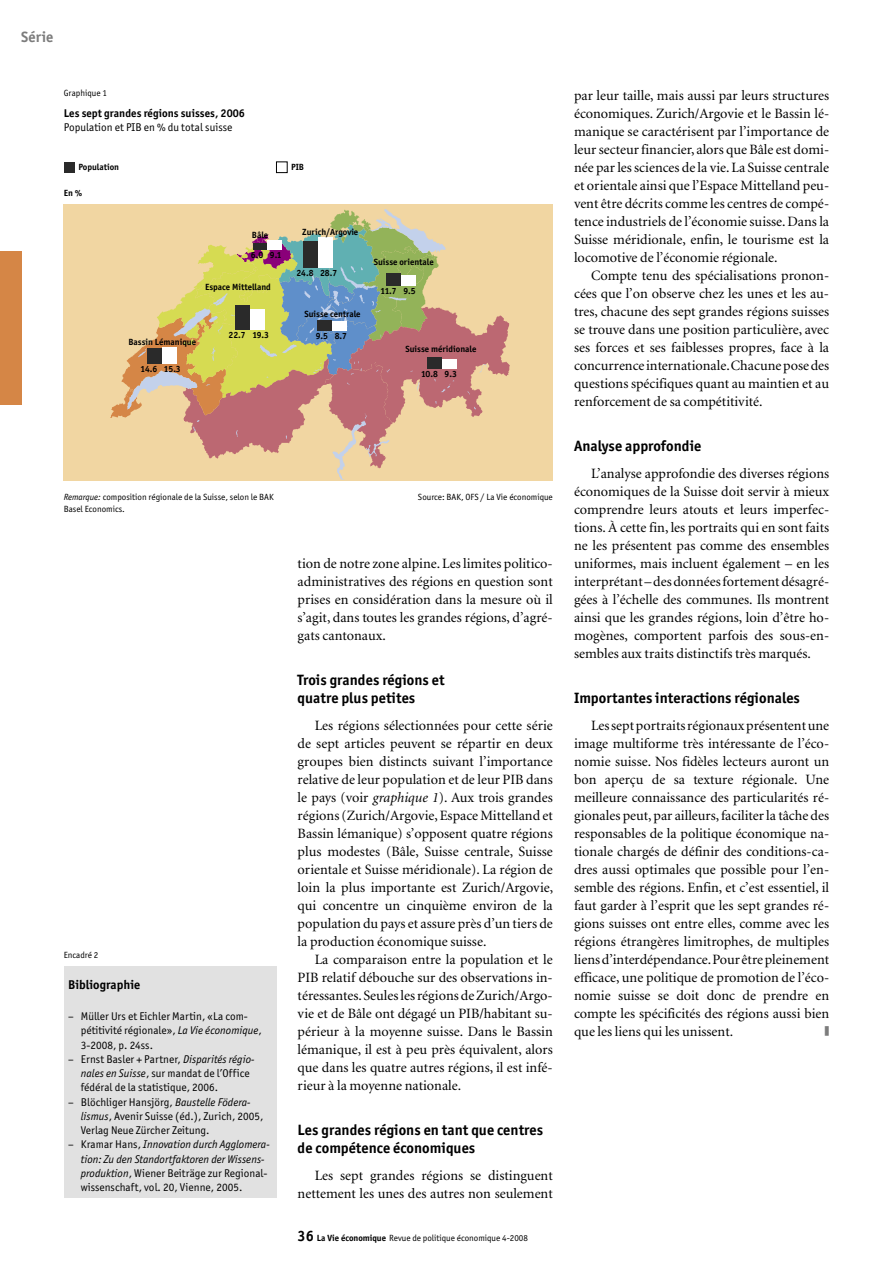
<style>
.page{position:relative;width:893px;height:1263px;background:#fff}
.page>*{position:absolute;margin:0;border:0;box-sizing:border-box;transform-origin:0 0}
._04_Zwischentitel_1{font:700 15px/18px "Officina San ITC";letter-spacing:.005em;color:#000}
.Rubriktitel_links{font:700 15px "Officina San ITC";letter-spacing:.005em;color:#7c7c7c}
._03_Grundschrift{font:14.25px/18px "Minion";color:#000;text-align:justify}
._10_Kasten-Titel{font:700 12.75px "Officina San ITC";letter-spacing:.005em;color:#000}
._12_Kasten-Text{font:11.25px/14.2px "Officina San ITC";letter-spacing:.005em;color:#000}
._12_Kasten-Text-2{font:italic 11.25px/14.2px "Officina San ITC";letter-spacing:.005em;color:#000}
._07a_Legende_Bold{font:700 11.25px "Officina San ITC";letter-spacing:.005em;color:#000}
._07_Legende{font:11.25px "Officina San ITC";letter-spacing:.005em;color:#000}
.t1{font:700 9px "Officina San ITC";color:#000}
._08_Abbildungen{font:9px/12px "Officina San ITC";color:#000}
._06_Abbildungen{font:9px "Officina San ITC";color:#000}
.s1{font-style:italic}
.s2{font-style:normal}
.s3{font-weight:700;font-size:15px}
.s4{font-weight:700}
</style>
<div class="page">
<div style="left:0;top:252px;width:21px;height:153px;background:#d58646"></div>
<div style="left:64px;top:966px;width:212px;height:231px;background:#e1e1e1"></div>
<div style="left:64px;top:204px;width:489px;height:277px;background:#f1d6a2"></div>
<svg style="left:110px;top:209px;width:400px;height:271px"></svg>
<div style="left:235px;top:306px;width:15px;height:24px;background:#2a2a2a"></div>
<div style="left:147px;top:348px;width:15px;height:15px;background:#2a2a2a"></div>
<div style="left:427px;top:357px;width:15px;height:12px;background:#2a2a2a"></div>
<div style="left:386px;top:273px;width:15px;height:12px;background:#2a2a2a"></div>
<div style="left:64px;top:162px;width:11px;height:11px;background:#2a2a2a"></div>
<div style="left:303px;top:242px;width:15px;height:26px;background:#2a2a2a"></div>
<div style="left:317px;top:320px;width:15px;height:11px;background:#2a2a2a"></div>
<div style="left:253px;top:243px;width:14px;height:7px;background:#2a2a2a"></div>
<div style="left:276px;top:161px;width:12px;height:12px;border:1px solid #000"></div>
<div style="left:250px;top:309px;width:15px;height:21px;background:#fff"></div>
<div style="left:162px;top:347px;width:14px;height:16px;background:#fff"></div>
<div style="left:442px;top:359px;width:15px;height:10px;background:#fff"></div>
<div style="left:401px;top:275px;width:15px;height:10px;background:#fff"></div>
<div style="left:318px;top:238px;width:15px;height:30px;background:#fff"></div>
<div style="left:332px;top:321px;width:15px;height:10px;background:#fff"></div>
<div style="left:267px;top:240px;width:15px;height:10px;background:#fff"></div>
<p class="Rubriktitel_links" style="left:21px;top:27px;width:34px">Série</p>
<p class="_08_Abbildungen" style="left:64px;top:86px;width:45px">Graphique 1</p>
<p class="_07a_Legende_Bold" style="left:64px;top:106px;width:183px">Les sept grandes régions suisses, 2006</p>
<p class="_07_Legende" style="left:64px;top:121px;width:170px">Population et PIB en % du total suisse</p>
<p class="t1" style="left:78px;top:162px;width:42px">Population</p>
<p class="t1" style="left:64px;top:187px;width:20px">En %</p>
<p class="t1" style="left:291px;top:162px;width:15px">PIB</p>
<p class="t1" style="left:252px;top:229px;width:18px">Bâle</p>
<p class="t1" style="left:302px;top:227px;width:57px">Zurich/Argovie</p>
<p class="t1" style="left:251px;top:249px;width:32px">6.0 9.1</p>
<p class="t1" style="left:374px;top:256px;width:62px">Suisse orientale</p>
<p class="t1" style="left:296px;top:268px;width:42px">24.8 28.7</p>
<p class="t1" style="left:205px;top:281px;width:67px">Espace Mittelland</p>
<p class="t1" style="left:380px;top:285px;width:37px">11.7 9.5</p>
<p class="t1" style="left:304px;top:308px;width:58px">Suisse centrale</p>
<p class="t1" style="left:128px;top:337px;width:69px">Bassin Lémanique</p>
<p class="t1" style="left:229px;top:329px;width:42px">22.7 19.3</p>
<p class="t1" style="left:316px;top:330px;width:33px">9.5 8.7</p>
<p class="t1" style="left:405px;top:343px;width:73px">Suisse méridionale</p>
<p class="t1" style="left:141px;top:363px;width:42px">14.6 15.3</p>
<p class="t1" style="left:421px;top:368px;width:37px">10.8 9.3</p>
<p class="_08_Abbildungen" style="left:64px;top:490px;width:211px"><span class="s1">Remarque:</span> composition régionale de la Suisse, selon le BAK<br>Basel Economics.</p>
<p class="_06_Abbildungen" style="left:64px;top:950px;width:36px">Encadré 2</p>
<p class="_10_Kasten-Titel" style="left:68px;top:977px;width:74px">Bibliographie</p>
<p class="_12_Kasten-Text" style="left:81px;top:1009px;width:183px;text-indent:-13px">– Müller Urs et Eichler Martin, «La com&shy;pétitivité régionale», <span class="s1">La Vie économique</span>,<br>3-2008, p. 24ss.</p>
<p class="_12_Kasten-Text" style="left:81px;top:1052px;width:175px;text-indent:-13px">– Ernst Basler + Partner, <span class="s1">Disparités régio&shy;nales en Suisse</span>, sur mandat de l’Office fédéral de la statistique, 2006.</p>
<p class="_12_Kasten-Text" style="left:81px;top:1094px;width:184px;text-indent:-13px">– Blöchliger Hansjörg, <span class="s1">Baustelle Födera&shy;lismus</span>, Avenir Suisse (éd.), Zurich, 2005,<br>Verlag Neue Zürcher Zeitung.</p>
<p class="_12_Kasten-Text-2" style="left:81px;top:1137px;width:190px;text-indent:-13px"><span class="s2">– Kramar Hans,</span> Innovation durch Agglomera&shy;tion: Zu den Standortfaktoren der Wissens&shy;produktion<span class="s2">, Wiener Beiträge zur Regional&shy;wissenschaft, vol. 20, Vienne, 2005.</span></p>
<p class="_08_Abbildungen" style="left:418px;top:490px;width:136px">Source: BAK, OFS / La Vie économique</p>
<p class="_03_Grundschrift" style="left:298px;top:554px;width:257px">tion de notre zone alpine. Les limites politico&shy;administratives des régions en question sont prises en considération dans la mesure où il s’agit, dans toutes les grandes régions, d’agré&shy;gats cantonaux.</p>
<p class="_04_Zwischentitel_1" style="left:298px;top:670px;width:149px">Trois grandes régions et quatre plus petites</p>
<p class="_03_Grundschrift" style="left:298px;top:716px;width:257px;text-indent:17px">Les régions sélectionnées pour cette série de sept articles peuvent se répartir en deux groupes bien distincts suivant l’importance relative de leur population et de leur PIB dans le pays (voir <span class="s1">graphique 1</span>). Aux trois grandes régions (Zurich/Argovie, Espace Mittelland et Bassin lémanique) s’opposent quatre régions plus modestes (Bâle, Suisse centrale, Suisse orientale et Suisse méridionale). La région de loin la plus importante est Zurich/Argovie, qui concentre un cinquième environ de la population du pays et assure près d’un tiers de la production économique suisse.</p>
<p class="_03_Grundschrift" style="left:298px;top:950px;width:257px;text-indent:17px">La comparaison entre la population et le PIB relatif débouche sur des observations in&shy;téressantes. Seules les régions de Zurich/Argo&shy;vie et de Bâle ont dégagé un PIB/habitant su&shy;périeur à la moyenne suisse. Dans le Bassin lémanique, il est à peu près équivalent, alors que dans les quatre autres régions, il est infé&shy;rieur à la moyenne nationale.</p>
<p class="_04_Zwischentitel_1" style="left:298px;top:1120px;width:247px">Les grandes régions en tant que centres de compétence économiques</p>
<p class="_03_Grundschrift" style="left:298px;top:1166px;width:257px;text-align:right">Les sept grandes régions se distinguent nettement les unes des autres non seulement</p>
<p class="_08_Abbildungen" style="left:298px;top:1232px;width:232px"><span class="s3">36</span> <span class="s4">La Vie économique</span> Revue de politique économique 4-2008</p>
<p class="_03_Grundschrift" style="left:574px;top:86px;width:257px">par leur taille, mais aussi par leurs structures économiques. Zurich/Argovie et le Bassin lé&shy;manique se caractérisent par l’importance de leur secteur financier, alors que Bâle est domi&shy;née par les sciences de la vie. La Suisse centrale et orientale ainsi que l’Espace Mittelland peu&shy;vent être décrits comme les centres de compé&shy;tence industriels de l’économie suisse. Dans la Suisse méridionale, enfin, le tourisme est la locomotive de l’économie régionale.</p>
<p class="_03_Grundschrift" style="left:574px;top:266px;width:257px;text-indent:17px">Compte tenu des spécialisations pronon&shy;cées que l’on observe chez les unes et les au&shy;tres, chacune des sept grandes régions suisses se trouve dans une position particulière, avec ses forces et ses faiblesses propres, face à la concurrence internationale. Chacune pose des questions spécifiques quant au maintien et au renforcement de sa compétitivité.</p>
<p class="_04_Zwischentitel_1" style="left:574px;top:436px;width:129px">Analyse approfondie</p>
<p class="_03_Grundschrift" style="left:574px;top:464px;width:257px;text-indent:17px">L’analyse approfondie des diverses régions économiques de la Suisse doit servir à mieux comprendre leurs atouts et leurs imperfec&shy;tions. À cette fin, les portraits qui en sont faits ne les présentent pas comme des ensembles uniformes, mais incluent également – en les interprétant – des données fortement désagré&shy;gées à l’échelle des communes. Ils montrent ainsi que les grandes régions, loin d’être ho&shy;mogènes, comportent parfois des sous-en&shy;sembles aux traits distinctifs très marqués.</p>
<p class="_04_Zwischentitel_1" style="left:574px;top:688px;width:227px">Importantes interactions régionales</p>
<p class="_03_Grundschrift" style="left:574px;top:716px;width:257px;text-indent:17px">Les sept portraits régionaux présentent une image multiforme très intéressante de l’éco&shy;nomie suisse. Nos fidèles lecteurs auront un bon aperçu de sa texture régionale. Une meilleure connaissance des particularités ré&shy;gionales peut, par ailleurs, faciliter la tâche des responsables de la politique économique na&shy;tionale chargés de définir des conditions-ca&shy;dres aussi optimales que possible pour l’en&shy;semble des régions. Enfin, et c’est essentiel, il faut garder à l’esprit que les sept grandes ré&shy;gions suisses ont entre elles, comme avec les régions étrangères limitrophes, de multiples liens d’interdépendance. Pour être pleinement efficace, une politique de promotion de l’éco&shy;nomie suisse se doit donc de prendre en compte les spécificités des régions aussi bien que les liens qui les unissent.</p>
</div>
